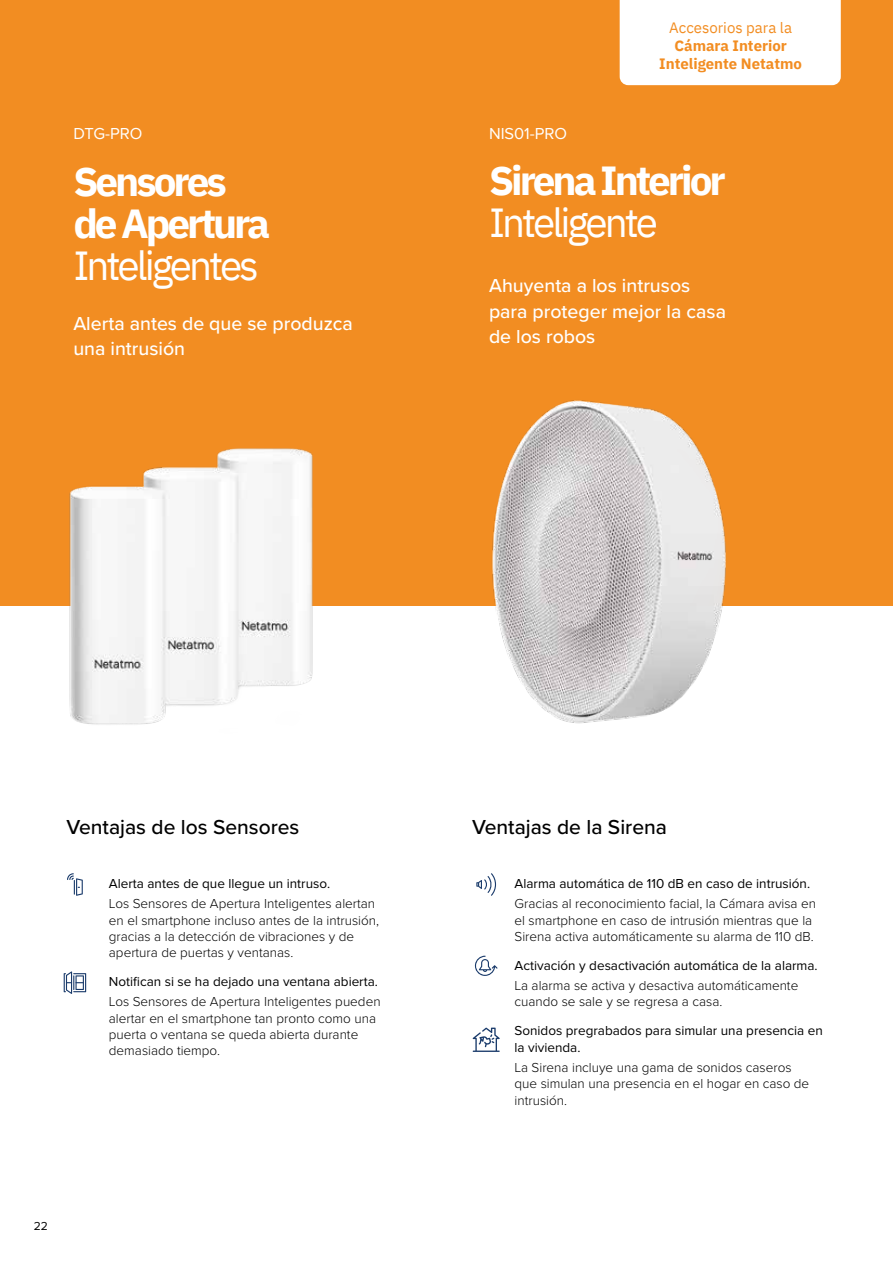
<style>
.page{position:relative;width:893px;height:1263px;background:#fff}
.page>*{position:absolute;margin:0;border:0;box-sizing:border-box;transform-origin:0 0}
.t1{font:700 40.5px/42px "IBM Plex Sans";letter-spacing:-.075em;color:#fff}
.t2{font:40.5px "IBM Plex Sans";letter-spacing:-.075em;color:#fff}
.t3{font:500 21px "Proxima Nova";color:#000}
.t4{font:500 19.5px/25.5px "Proxima Nova";color:#fff}
.t5{font:16.5px "Proxima Nova";color:#fff}
.t6{font:700 15px/18px "IBM Plex Sans";color:#f28d22;text-align:center}
.t7{font:15px "IBM Plex Sans";color:#f28d22}
.t8{font:300 13.5px/16.2px "Proxima Nova";color:#000}
.t9{font:13.5px/16.2px "Proxima Nova";color:#000}
.t10{font:12px "Proxima Nova";color:#000}
</style>
<div class="page">
<div style="left:0;top:0;width:893px;height:605px;background:#f28d22"></div>
<div style="left:620px;top:0;width:221px;height:85px;background:#fff"></div>
<img style="left:51px;top:448px;width:290px;height:277px">
<img style="left:473px;top:400px;width:292px;height:324px">
<svg style="left:67px;top:873px;width:16px;height:23px"></svg>
<svg style="left:64px;top:971px;width:22px;height:23px"></svg>
<svg style="left:476px;top:873px;width:20px;height:23px"></svg>
<svg style="left:474px;top:956px;width:24px;height:20px"></svg>
<svg style="left:473px;top:1027px;width:27px;height:25px"></svg>
<p class="t5" style="left:73px;top:124px;width:71px">DTG-PRO</p>
<h1 class="t1" style="left:73px;top:157px;width:198px">Sensores de Apertura</h1>
<h1 class="t2" style="left:73px;top:234px;width:187px">Inteligentes</h1>
<h3 class="t4" style="left:73px;top:310px;width:281px">Alerta antes de que se produzca una intrusión</h3>
<p class="t7" style="left:669px;top:16px;width:124px">Accesorios para la</p>
<p class="t6" style="left:659px;top:35px;width:144px">Cámara Interior<br>Inteligente Netatmo</p>
<p class="t5" style="left:489px;top:124px;width:80px">NIS01-PRO</p>
<h1 class="t1" style="left:489px;top:156px;width:238px">Sirena Interior</h1>
<h1 class="t2" style="left:489px;top:191px;width:170px">Inteligente</h1>
<h3 class="t4" style="left:489px;top:272px;width:239px">Ahuyenta a los intrusos para proteger mejor la casa de los robos</h3>
<h2 class="t3" style="left:66px;top:811px;width:235px">Ventajas de los Sensores</h2>
<p class="t9" style="left:109px;top:876px;width:223px">Alerta antes de que llegue un intruso.</p>
<p class="t8" style="left:109px;top:895px;width:272px">Los Sensores de Apertura Inteligentes alertan en el smartphone incluso antes de la intrusión, gracias a la detección de vibraciones y de apertura de puertas y ventanas.</p>
<p class="t9" style="left:109px;top:974px;width:270px">Notifican si se ha dejado una ventana abierta.</p>
<p class="t8" style="left:109px;top:993px;width:273px">Los Sensores de Apertura Inteligentes pueden alertar en el smartphone tan pronto como una puerta o ventana se queda abierta durante demasiado tiempo.</p>
<p class="t10" style="left:34px;top:1219px;width:16px">22</p>
<h2 class="t3" style="left:472px;top:811px;width:196px">Ventajas de la Sirena</h2>
<p class="t9" style="left:514px;top:876px;width:297px">Alarma automática de 110 dB en caso de intrusión.</p>
<p class="t8" style="left:514px;top:895px;width:303px">Gracias al reconocimiento facial, la Cámara avisa en el smartphone en caso de intrusión mientras que la<br>Sirena activa automáticamente su alarma de 110 dB.</p>
<p class="t9" style="left:514px;top:958px;width:305px">Activación y desactivación automática de la alarma.</p>
<p class="t8" style="left:514px;top:977px;width:285px">La alarma se activa y desactiva automáticamente cuando se sale y se regresa a casa.</p>
<p class="t9" style="left:514px;top:1023px;width:310px">Sonidos pregrabados para simular una presencia en la vivienda.</p>
<p class="t8" style="left:514px;top:1059px;width:296px">La Sirena incluye una gama de sonidos caseros que simulan una presencia en el hogar en caso de intrusión.</p>
</div>
